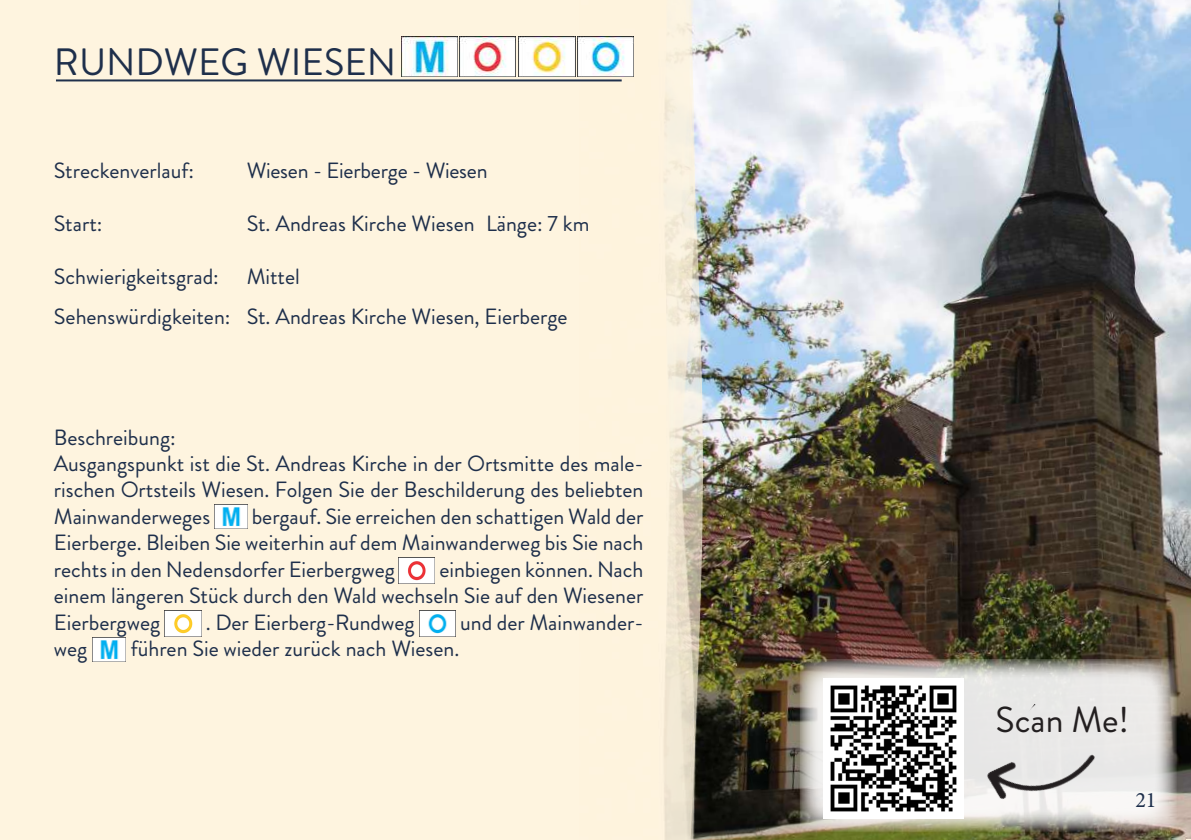
<style>
.page{position:relative;width:1191px;height:840px;background:#fff}
.page>*{position:absolute;margin:0;border:0;box-sizing:border-box;transform-origin:0 0}
.t1{font:38px "Brandon Grotesque";color:#1e2f4b}
.t2{font:36px "Brandon Grotesque";color:#231f20}
.t3{font:22px/26.4px "Brandon Grotesque";color:#1e2f4b}
.t4{font:22px "Minion Pro";color:#1e2f4b}
</style>
<div class="page">
<div style="left:0;top:0;width:580px;height:839px;background:#fef4df"></div>
<img style="left:702px;top:0;width:489px;height:839px">
<img style="left:580px;top:0;width:122px;height:839px">
<img style="left:214px;top:504px;width:34px;height:23px">
<img style="left:399px;top:557px;width:36px;height:26px">
<img style="left:165px;top:610px;width:36px;height:26px">
<img style="left:419px;top:610px;width:36px;height:26px">
<img style="left:92px;top:637px;width:34px;height:24px">
<hr style="left:56px;top:79px;width:565px;height:2px;background:#1f304c">
<img style="left:401px;top:37px;width:56px;height:40px">
<img style="left:460px;top:37px;width:55px;height:40px">
<img style="left:519px;top:37px;width:56px;height:40px">
<img style="left:578px;top:37px;width:56px;height:39px">
<svg style="left:799px;top:658px;width:378px;height:173px;background:#cac7c0"></svg>
<img style="left:971px;top:703px;width:132px;height:136px">
<img style="left:823px;top:677px;width:141px;height:141px">
<h1 class="t1" style="left:54px;top:35px;width:344px">RUNDWEG WIESEN</h1>
<p class="t3" style="left:54px;top:157px;width:142px">Streckenverlauf:</p>
<p class="t3" style="left:247px;top:157px;width:242px">Wiesen - Eierberge - Wiesen</p>
<p class="t3" style="left:54px;top:210px;width:50px">Start:</p>
<p class="t3" style="left:247px;top:210px;width:344px">St. Andreas Kirche Wiesen Länge: 7 km</p>
<p class="t3" style="left:54px;top:263px;width:166px">Schwierigkeitsgrad:</p>
<p class="t3" style="left:54px;top:256px;width:515px;line-height:40.8px;text-indent:193px">Mittel<br>Sehenswürdigkeiten: St. Andreas Kirche Wiesen, Eierberge</p>
<p class="t3" style="left:54px;top:424px;width:591px">Beschreibung:<br>Ausgangspunkt ist die St. Andreas Kirche in der Ortsmitte des male&shy;rischen Ortsteils Wiesen. Folgen Sie der Beschilderung des beliebten Mainwanderweges</p>
<p class="t3" style="left:54px;top:503px;width:591px;text-align:justify;text-indent:198px">bergauf. Sie erreichen den schattigen Wald der Eierberge. Bleiben Sie weiterhin auf dem Mainwanderweg bis Sie nach rechts in den Nedensdorfer Eierbergweg</p>
<p class="t3" style="left:54px;top:556px;width:591px;text-align:justify;text-indent:385px">einbiegen können. Nach einem längeren Stück durch den Wald wechseln Sie auf den Wiesener Eierbergweg</p>
<p class="t3" style="left:206px;top:608px;width:210px">. Der Eierberg-Rundweg</p>
<p class="t3" style="left:460px;top:608px;width:185px">und der Mainwander-</p>
<p class="t3" style="left:54px;top:635px;width:35px">weg</p>
<p class="t3" style="left:131px;top:635px;width:330px">führen Sie wieder zurück nach Wiesen.</p>
<h2 class="t2" style="left:995px;top:694px;width:135px">Scan Me!</h2>
<p class="t4" style="left:1135px;top:784px;width:23px">21</p>
</div>
